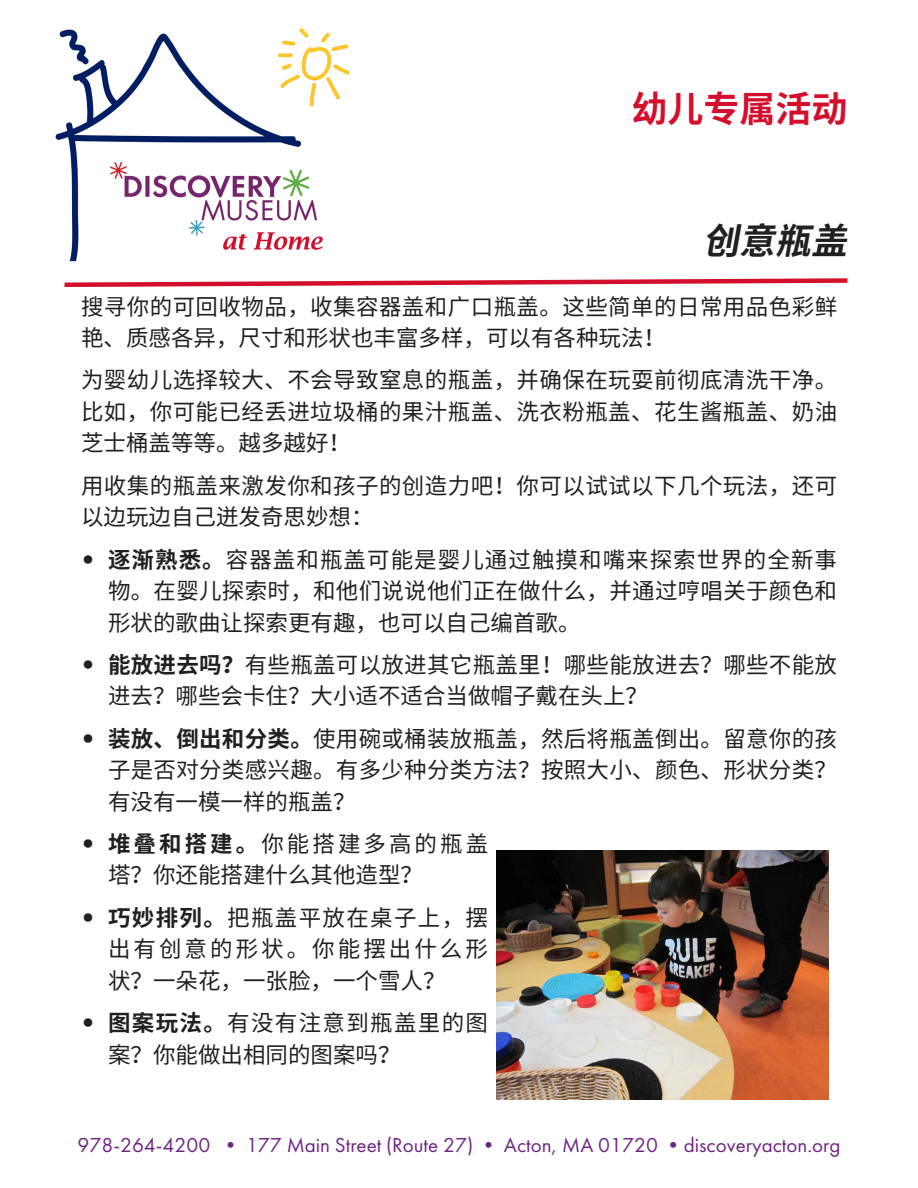
<style>
.page{position:relative;width:918px;height:1188px;background:#fff}
.page>*{position:absolute;margin:0;border:0;box-sizing:border-box;transform-origin:0 0}
.t1{font:700 36px "Noto Sans SC";color:#d40f2c}
.t2{font:italic 700 36px "Noto Sans SC";color:#231f20}
.t3{font:22.5px/31.5px "Noto Sans SC";letter-spacing:.015em;color:#231f20}
.t4{font:22.5px/31.5px "Noto Sans SC";letter-spacing:.06em;color:#231f20}
.t5{font:21px "Futura PT";color:#6e2581}
.s1{font-family:"Futura";font-weight:300}
.s2{font-weight:700}
</style>
<div class="page">
<img style="left:55px;top:28px;width:295px;height:234px">
<svg style="left:64px;top:278px;width:784px;height:9px"></svg>
<img style="left:497px;top:850px;width:332px;height:249px">
<p class="t1" style="left:632px;top:88px;width:217px">幼儿专属活动</p>
<p class="t2" style="left:703px;top:220px;width:164px">创意瓶盖</p>
<p class="t3" style="left:81px;top:291px;width:758px">搜寻你的可回收物品，收集容器盖和广口瓶盖。这些简单的日常用品色彩鲜艳、质感各异，尺寸和形状也丰富多样，可以有各种玩法！</p>
<p class="t3" style="left:81px;top:365px;width:758px;text-align:justify">为婴幼儿选择较大、不会导致窒息的瓶盖，并确保在玩耍前彻底清洗干净。比如，你可能已经丢进垃圾桶的果汁瓶盖、洗衣粉瓶盖、花生酱瓶盖、奶油芝士桶盖等等。越多越好！</p>
<p class="t3" style="left:81px;top:470px;width:758px">用收集的瓶盖来激发你和孩子的创造力吧！你可以试试以下几个玩法，还可以边玩边自己迸发奇思妙想：</p>
<p class="t3" style="left:108px;top:544px;width:731px;text-align:justify;text-indent:-27px"><span class="s1">•</span> <span class="s2">逐渐熟悉。</span>容器盖和瓶盖可能是婴儿通过触摸和嘴来探索世界的全新事物。在婴儿探索时，和他们说说他们正在做什么，并通过哼唱关于颜色和形状的歌曲让探索更有趣，也可以自己编首歌。</p>
<p class="t3" style="left:108px;top:649px;width:731px;text-indent:-27px"><span class="s1">•</span> <span class="s2">能放进去吗？</span>有些瓶盖可以放进其它瓶盖里！哪些能放进去？哪些不能放进去？哪些会卡住？大小适不适合当做帽子戴在头上？</p>
<p class="t3" style="left:108px;top:723px;width:731px;text-align:justify;text-indent:-27px"><span class="s1">•</span> <span class="s2">装放、倒出和分类。</span>使用碗或桶装放瓶盖，然后将瓶盖倒出。留意你的孩子是否对分类感兴趣。有多少种分类方法？按照大小、颜色、形状分类？有没有一模一样的瓶盖？</p>
<p class="t3" style="left:108px;top:828px;width:382px;text-indent:-27px"><span class="s1">•</span> <span class="s2">堆叠和搭建。</span>你能搭建多高的瓶盖塔？你还能搭建什么其他造型？</p>
<p class="t3" style="left:108px;top:902px;width:382px;text-align:justify;text-indent:-27px"><span class="s1">•</span> <span class="s2">巧妙排列。</span>把瓶盖平放在桌子上，摆出有创意的形状。你能摆出什么形状？一朵花，一张脸，一个雪人？</p>
<p class="t4" style="left:108px;top:1008px;width:382px;text-indent:-27px"><span class="s1">•</span> <span class="s2">图案玩法。</span>有没有注意到瓶盖里的图案？你能做出相同的图案吗？</p>
<p class="t5" style="left:78px;top:1132px;width:764px">978-264-4200 • 177 Main Street (Route 27) • Acton, MA 01720 •discoveryacton.org</p>
</div>
